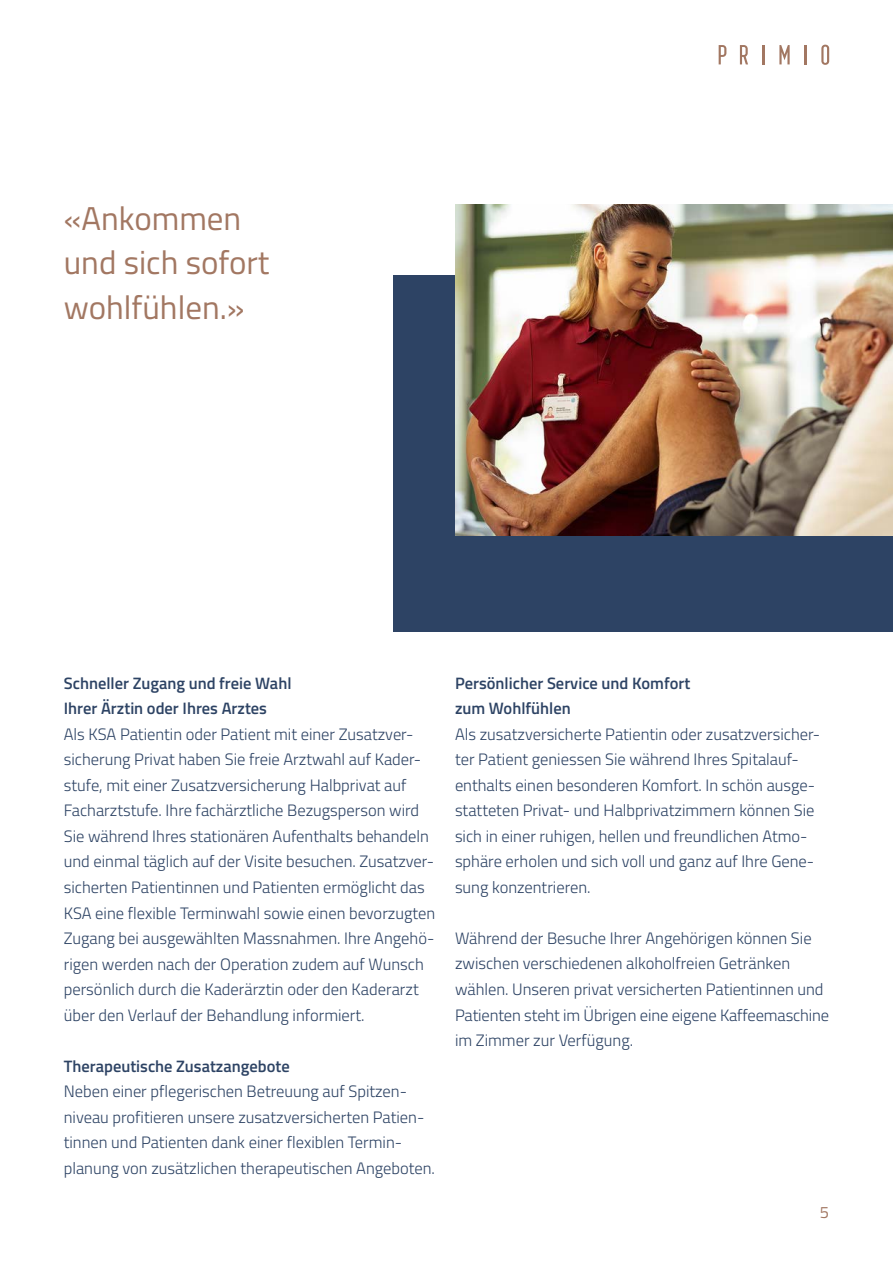
<style>
.page{position:relative;width:893px;height:1263px;background:#fff}
.page>*{position:absolute;margin:0;border:0;box-sizing:border-box;transform-origin:0 0}
.t1{font:33px/44.7px "Titillium Web";color:#a27762}
.t2{font:300 16.5px/25.5px "Titillium Web";color:#2d4364}
.t3{font:600 16.5px/25.5px "Titillium Web";color:#2d4364}
.t4{font:16.5px "Titillium Web";color:#a27762}
</style>
<div class="page">
<div style="left:393px;top:275px;width:500px;height:356px;background:#2d4364"></div>
<img style="left:455px;top:204px;width:438px;height:332px">
<svg style="left:719px;top:45px;width:7px;height:19px"></svg>
<svg style="left:740px;top:45px;width:8px;height:19px"></svg>
<svg style="left:762px;top:45px;width:2px;height:19px"></svg>
<svg style="left:779px;top:45px;width:11px;height:19px"></svg>
<hr style="left:804px;top:45px;width:3px;height:19px;background:#a27762">
<svg style="left:821px;top:45px;width:8px;height:20px"></svg>
<h1 class="t1" style="left:64px;top:194px;width:207px">«Ankommen und sich sofort wohlfühlen.»</h1>
<p class="t3" style="left:64px;top:669px;width:229px">Schneller Zugang und freie Wahl<br>Ihrer Ärztin oder Ihres Arztes</p>
<p class="t2" style="left:64px;top:721px;width:373px">Als KSA Patientin oder Patient mit einer Zusatzver&shy;sicherung Privat haben Sie freie Arztwahl auf Kader&shy;stufe, mit einer Zusatzversicherung Halbprivat auf Facharztstufe. Ihre fachärztliche Bezugsperson wird Sie während Ihres stationären Aufenthalts behandeln und einmal täglich auf der Visite besuchen. Zusatzver&shy;sicherten Patientinnen und Patienten ermöglicht das KSA eine flexible Terminwahl sowie einen bevorzugten Zugang bei ausgewählten Massnahmen. Ihre Angehö&shy;rigen werden nach der Operation zudem auf Wunsch persönlich durch die Kaderärztin oder den Kaderarzt über den Verlauf der Behandlung informiert.</p>
<p class="t3" style="left:64px;top:1052px;width:227px">Therapeutische Zusatzangebote</p>
<p class="t2" style="left:64px;top:1078px;width:373px">Neben einer pflegerischen Betreuung auf Spitzen&shy;niveau profitieren unsere zusatzversicherten Patien&shy;tinnen und Patienten dank einer flexiblen Termin&shy;planung von zusätzlichen therapeutischen Angeboten.</p>
<p class="t3" style="left:455px;top:669px;width:237px">Persönlicher Service und Komfort zum Wohlfühlen</p>
<p class="t2" style="left:455px;top:720px;width:367px">Als zusatzversicherte Patientin oder zusatzversicher&shy;ter Patient geniessen Sie während Ihres Spitalauf&shy;enthalts einen besonderen Komfort. In schön ausge&shy;statteten Privat- und Halbprivatzimmern können Sie sich in einer ruhigen, hellen und freundlichen Atmo&shy;sphäre erholen und sich voll und ganz auf Ihre Gene&shy;sung konzentrieren.</p>
<p class="t2" style="left:455px;top:925px;width:376px">Während der Besuche Ihrer Angehörigen können Sie zwischen verschiedenen alkoholfreien Getränken wählen. Unseren privat versicherten Patientinnen und Patienten steht im Übrigen eine eigene Kaffeemaschine im Zimmer zur Verfügung.</p>
<p class="t4" style="left:820px;top:1200px;width:11px">5</p>
</div>
